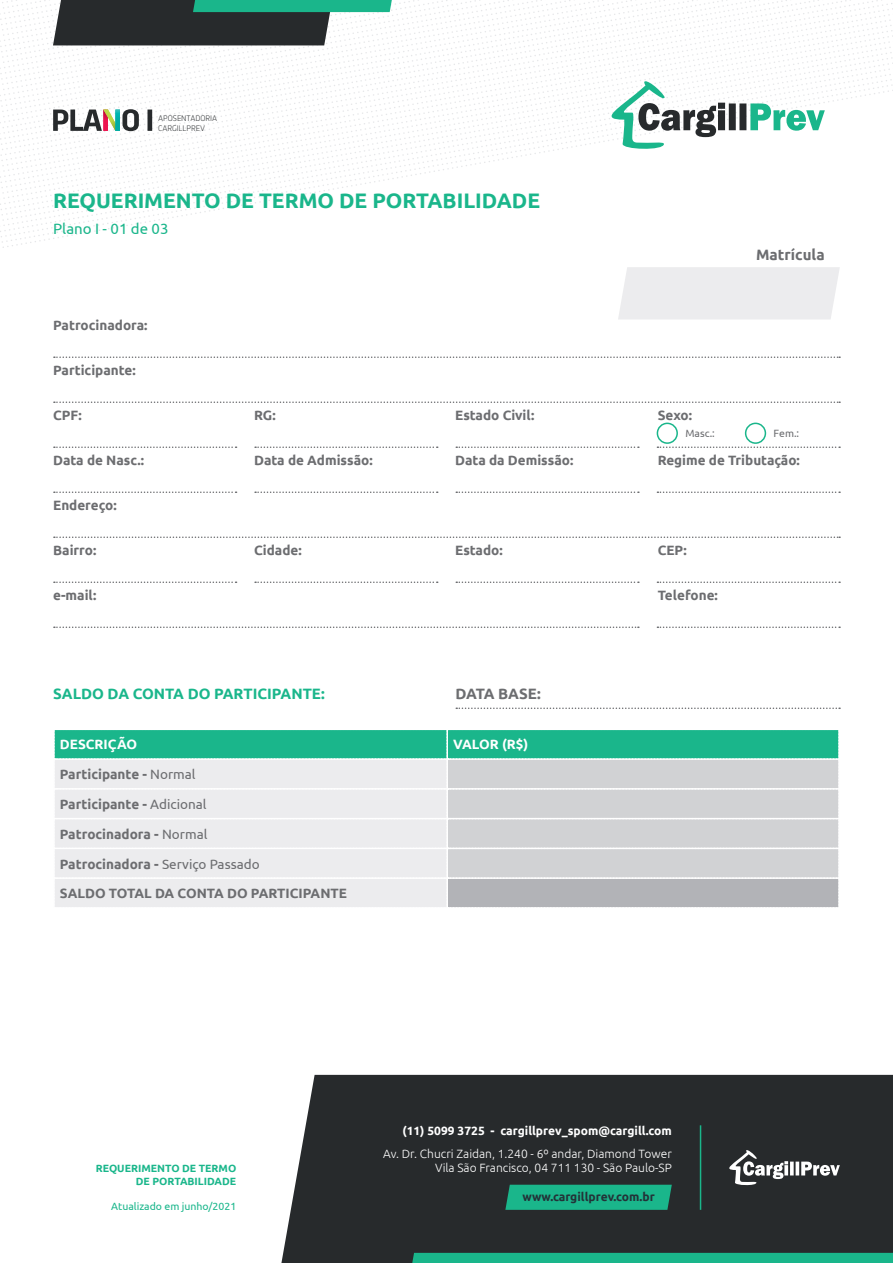
<style>
.page{position:relative;width:893px;height:1263px;background:#fff}
.page>*{position:absolute;margin:0;border:0;box-sizing:border-box;transform-origin:0 0}
.t1{font:700 21px "Ubuntu";color:#1ab68b}
.t2{font:700 15px "Ubuntu";color:#1ab68b}
.t3{font:15px "Ubuntu";color:#1ab68b}
.t4{font:700 15px "Ubuntu";color:#6c6d70}
.t5{font:700 15px "Ubuntu";letter-spacing:-.02em;color:#6c6d70}
.t6{font:700 13.5px "Ubuntu";color:#6c6d70}
.t7{font:700 13.5px "Ubuntu";color:#fff}
.t8{font:300 12px/14.4px "Ubuntu";color:#fff;text-align:right}
.t9{font:700 12px "Ubuntu";color:#fff}
.t10{font:700 12px "Ubuntu";color:#233238}
.t11{font:700 10.5px/12.6px "Ubuntu";color:#1ab68b;text-align:right}
.t12{font:10.5px "Ubuntu";color:#1ab68b}
.t13{font:10.5px "Ubuntu";color:#6c6d70}
.t14{font:300 8.55px/10.2px "Trasandina W03";color:#272a2c}
.s1{font-weight:400}
</style>
<div class="page">
<div style="left:281px;top:1075px;width:612px;height:188px;background:#272a2c"></div>
<svg style="left:505px;top:1185px;width:167px;height:25px;background:#1ab087"></svg>
<svg style="left:721px;top:1148px;width:119px;height:38px"></svg>
<hr style="left:700px;top:1125px;width:1px;height:85px;background:#1ab68b">
<div style="left:408px;top:1253px;width:485px;height:10px;background:#1ab68b"></div>
<svg style="left:0;top:0;width:893px;height:248px"></svg>
<div style="left:618px;top:267px;width:222px;height:52px;background:#ececee"></div>
<svg style="left:54px;top:356px;width:786px;height:2px"></svg>
<svg style="left:54px;top:401px;width:786px;height:2px"></svg>
<svg style="left:657px;top:446px;width:183px;height:2px"></svg>
<svg style="left:255px;top:446px;width:183px;height:2px"></svg>
<svg style="left:54px;top:536px;width:786px;height:2px"></svg>
<svg style="left:54px;top:446px;width:183px;height:2px"></svg>
<svg style="left:456px;top:446px;width:183px;height:2px"></svg>
<svg style="left:657px;top:581px;width:183px;height:2px"></svg>
<svg style="left:657px;top:626px;width:183px;height:2px"></svg>
<svg style="left:54px;top:581px;width:183px;height:2px"></svg>
<svg style="left:255px;top:581px;width:183px;height:2px"></svg>
<svg style="left:456px;top:581px;width:183px;height:2px"></svg>
<svg style="left:54px;top:626px;width:585px;height:2px"></svg>
<div style="left:657px;top:423px;width:21px;height:21px;border:2px solid #1ab68b;border-radius:50%"></div>
<div style="left:745px;top:423px;width:21px;height:21px;border:2px solid #1ab68b;border-radius:50%"></div>
<svg style="left:255px;top:491px;width:183px;height:2px"></svg>
<svg style="left:54px;top:491px;width:183px;height:2px"></svg>
<svg style="left:456px;top:491px;width:183px;height:2px"></svg>
<svg style="left:657px;top:491px;width:183px;height:2px"></svg>
<svg style="left:54px;top:730px;width:785px;height:178px;background:#bed7d2"></svg>
<svg style="left:456px;top:707px;width:384px;height:2px"></svg>
<p class="t14" style="left:158px;top:112px;width:60px">APOSENTADORIA<br>CARGILLPREV</p>
<h1 class="t1" style="left:53px;top:187px;width:488px">REQUERIMENTO DE TERMO DE PORTABILIDADE</h1>
<p class="t3" style="left:53px;top:220px;width:117px">Plano I - 01 de 03</p>
<p class="t4" style="left:756px;top:245px;width:70px">Matrícula</p>
<p class="t6" style="left:53px;top:317px;width:96px">Patrocinadora:</p>
<p class="t6" style="left:53px;top:362px;width:84px">Participante:</p>
<p class="t6" style="left:53px;top:407px;width:30px">CPF:</p>
<p class="t6" style="left:254px;top:407px;width:23px">RG:</p>
<p class="t6" style="left:455px;top:407px;width:81px">Estado Civil:</p>
<p class="t6" style="left:658px;top:407px;width:36px">Sexo:</p>
<p class="t6" style="left:53px;top:452px;width:92px">Data de Nasc.:</p>
<p class="t6" style="left:254px;top:452px;width:120px">Data de Admissão:</p>
<p class="t6" style="left:455px;top:452px;width:120px">Data da Demissão:</p>
<p class="t6" style="left:658px;top:452px;width:144px">Regime de Tributação:</p>
<p class="t6" style="left:53px;top:497px;width:65px">Endereço:</p>
<p class="t6" style="left:53px;top:542px;width:45px">Bairro:</p>
<p class="t6" style="left:254px;top:542px;width:49px">Cidade:</p>
<p class="t6" style="left:455px;top:542px;width:49px">Estado:</p>
<p class="t6" style="left:658px;top:542px;width:31px">CEP:</p>
<p class="t6" style="left:53px;top:587px;width:45px">e-mail:</p>
<p class="t6" style="left:658px;top:587px;width:62px">Telefone:</p>
<p class="t13" style="left:685px;top:427px;width:31px">Masc.:</p>
<p class="t13" style="left:774px;top:427px;width:27px">Fem.:</p>
<p class="t2" style="left:53px;top:684px;width:273px">SALDO DA CONTA DO PARTICIPANTE:</p>
<p class="t5" style="left:455px;top:684px;width:87px">DATA BASE:</p>
<p class="t7" style="left:60px;top:736px;width:79px">DESCRIÇÃO</p>
<p class="t7" style="left:453px;top:736px;width:77px">VALOR (R$)</p>
<p class="t6" style="left:60px;top:766px;width:137px">Participante - <span class="s1">Normal</span></p>
<p class="t6" style="left:60px;top:796px;width:148px">Participante - <span class="s1">Adicional</span></p>
<p class="t6" style="left:60px;top:826px;width:149px">Patrocinadora - <span class="s1">Normal</span></p>
<p class="t6" style="left:60px;top:855px;width:201px">Patrocinadora - <span class="s1">Serviço Passado</span></p>
<p class="t6" style="left:60px;top:885px;width:289px">SALDO TOTAL DA CONTA DO PARTICIPANTE</p>
<p class="t11" style="left:96px;top:1162px;width:142px">REQUERIMENTO DE TERMO<br>DE PORTABILIDADE</p>
<p class="t12" style="left:111px;top:1200px;width:127px">Atualizado em junho/2021</p>
<p class="t9" style="left:402px;top:1123px;width:271px">(11) 5099 3725 - cargillprev_spom@cargill.com</p>
<p class="t8" style="left:383px;top:1146px;width:290px">Av. Dr. Chucri Zaidan, 1.240 - 6º andar, Diamond Tower<br>Vila São Francisco, 04 711 130 - São Paulo-SP</p>
<p class="t10" style="left:522px;top:1189px;width:134px">www.cargillprev.com.br</p>
</div>
